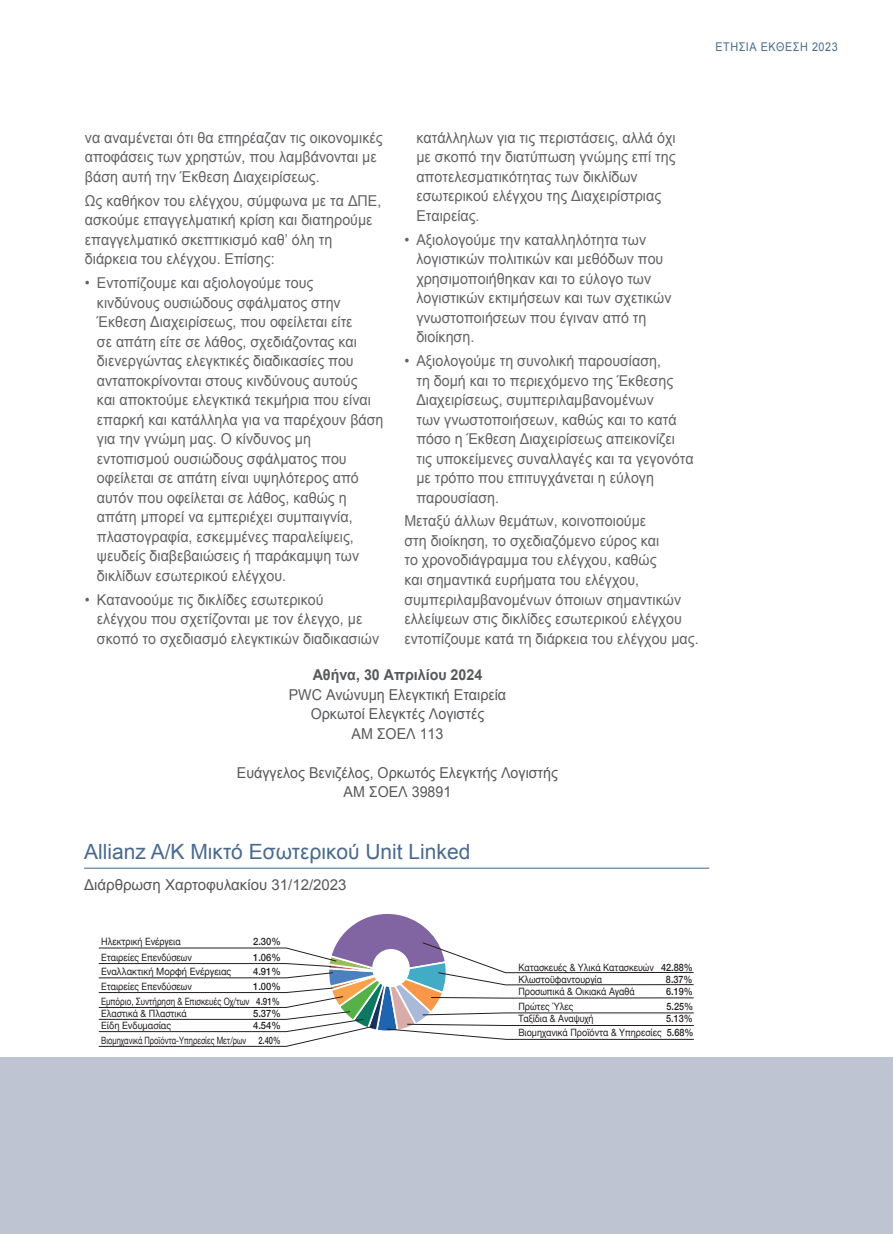
<style>
.page{position:relative;width:893px;height:1234px;background:#fff}
.page>*{position:absolute;margin:0;border:0;box-sizing:border-box;transform-origin:0 0}
.t1{font:21px "Arial";color:#496a8e}
.t2{font:15px/19.5px "Arial";color:#636366;scale:.95 1}
.t3{font:15px "Arial";color:#57585a;scale:.95 1}
.t4{font:15px "Arial";color:#57585a}
.t5{font:700 15px "Arial";color:#57585a;scale:.95 1}
.t6{font:12px "Arial";letter-spacing:.05em;color:#496a8e;scale:.9 1}
.t7{font:10.05px/12.1px "Helvetica Neue";color:#231f20;scale:.9 1}
.t8{font:10.05px "Helvetica Neue";color:#231f20;scale:.75 1}
.t9{font:10.05px "Helvetica Neue";color:#231f20;scale:.93 1}
.t10{font:10.05px "Helvetica Neue";color:#231f20;scale:.8 1}
.t11{font:500 10.05px "Helvetica Neue";color:#231f20;scale:.93 1}
.t12{font:500 10.05px "Helvetica Neue";color:#231f20;scale:.9 1}
.s1{font-weight:500}
</style>
<div class="page">
<div style="left:0;top:1057px;width:893px;height:176px;background:#bfc4d3"></div>
<hr style="left:84px;top:867px;width:625px;height:1px;background:#496a8e">
<svg style="left:98px;top:914px;width:596px;height:132px"></svg>
<p class="t6" style="left:715px;top:39px;width:137px">ΕΤΗΣΙΑ ΕΚΘΕΣΗ 2023</p>
<p class="t2" style="left:85px;top:128px;width:315px">να αναμένεται ότι θα επηρέαζαν τις οικονομικές αποφάσεις των χρηστών, που λαμβάνονται με βάση αυτή την Έκθεση Διαχειρίσεως.</p>
<p class="t2" style="left:85px;top:191px;width:313px">Ως καθήκον του ελέγχου, σύμφωνα με τα ΔΠΕ, ασκούμε επαγγελματική κρίση και διατηρούμε επαγγελματικό σκεπτικισμό καθ’ όλη τη διάρκεια του ελέγχου. Επίσης:</p>
<p class="t2" style="left:97px;top:273px;width:303px;text-indent:-12px">• Εντοπίζουμε και αξιολογούμε τους<br>κινδύνους ουσιώδους σφάλματος στην Έκθεση Διαχειρίσεως, που οφείλεται είτε<br>σε απάτη είτε σε λάθος, σχεδιάζοντας και διενεργώντας ελεγκτικές διαδικασίες που ανταποκρίνονται στους κινδύνους αυτούς<br>και αποκτούμε ελεγκτικά τεκμήρια που είναι επαρκή και κατάλληλα για να παρέχουν βάση για την γνώμη μας. Ο κίνδυνος μη εντοπισμού ουσιώδους σφάλματος που οφείλεται σε απάτη είναι υψηλότερος από αυτόν που οφείλεται σε λάθος, καθώς η απάτη μπορεί να εμπεριέχει συμπαιγνία, πλαστογραφία, εσκεμμένες παραλείψεις, ψευδείς διαβεβαιώσεις ή παράκαμψη των δικλίδων εσωτερικού ελέγχου.</p>
<p class="t2" style="left:97px;top:589px;width:299px;text-indent:-12px">• Κατανοούμε τις δικλίδες εσωτερικού<br>ελέγχου που σχετίζονται με τον έλεγχο, με σκοπό το σχεδιασμό ελεγκτικών διαδικασιών</p>
<p class="t2" style="left:416px;top:128px;width:274px">κατάλληλων για τις περιστάσεις, αλλά όχι με σκοπό την διατύπωση γνώμης επί της αποτελεσματικότητας των δικλίδων εσωτερικού ελέγχου της Διαχειρίστριας Εταιρείας.</p>
<p class="t2" style="left:416px;top:230px;width:270px;text-indent:-12px">• Αξιολογούμε την καταλληλότητα των λογιστικών πολιτικών και μεθόδων που χρησιμοποιήθηκαν και το εύλογο των λογιστικών εκτιμήσεων και των σχετικών γνωστοποιήσεων που έγιναν από τη διοίκηση.</p>
<p class="t2" style="left:416px;top:351px;width:293px;text-indent:-12px">• Αξιολογούμε τη συνολική παρουσίαση,<br>τη δομή και το περιεχόμενο της Έκθεσης Διαχειρίσεως, συμπεριλαμβανομένων<br>των γνωστοποιήσεων, καθώς και το κατά πόσο η Έκθεση Διαχειρίσεως απεικονίζει τις υποκείμενες συναλλαγές και τα γεγονότα με τρόπο που επιτυγχάνεται η εύλογη παρουσίαση.</p>
<p class="t2" style="left:404px;top:511px;width:311px">Μεταξύ άλλων θεμάτων, κοινοποιούμε<br>στη διοίκηση, το σχεδιαζόμενο εύρος και<br>το χρονοδιάγραμμα του ελέγχου, καθώς<br>και σημαντικά ευρήματα του ελέγχου, συμπεριλαμβανομένων όποιων σημαντικών ελλείψεων στις δικλίδες εσωτερικού ελέγχου εντοπίζουμε κατά τη διάρκεια του ελέγχου μας.</p>
<p class="t5" style="left:313px;top:665px;width:180px">Αθήνα, 30 Απριλίου 2024</p>
<p class="t3" style="left:289px;top:684px;width:230px">PWC Ανώνυμη Ελεγκτική Εταιρεία</p>
<p class="t3" style="left:311px;top:704px;width:184px">Ορκωτοί Ελεγκτές Λογιστές</p>
<p class="t3" style="left:351px;top:723px;width:98px">ΑΜ ΣΟΕΛ 113</p>
<p class="t3" style="left:237px;top:762px;width:339px">Ευάγγελος Βενιζέλος, Ορκωτός Ελεγκτής Λογιστής</p>
<p class="t3" style="left:344px;top:782px;width:115px">ΑΜ ΣΟΕΛ 39891</p>
<p class="t1" style="left:84px;top:837px;width:388px">Allianz Α/Κ Μικτό Εσωτερικού Unit Linked</p>
<p class="t4" style="left:84px;top:874px;width:264px">Διάρθρωση Χαρτοφυλακίου 31/12/2023</p>
<p class="t7" style="left:101px;top:936px;width:90px">Ηλεκτρική Ενέργεια</p>
<p class="t11" style="left:253px;top:933px;width:31px">2.30%</p>
<p class="t7" style="left:101px;top:951px;width:102px">Εταιρείες Επενδύσεων</p>
<p class="t11" style="left:253px;top:949px;width:31px">1.06%</p>
<p class="t9" style="left:101px;top:964px;width:142px">Εναλλακτική Μορφή Ενέργειας</p>
<p class="t11" style="left:253px;top:963px;width:31px">4.91%</p>
<p class="t7" style="left:101px;top:980px;width:102px">Εταιρείες Επενδύσεων</p>
<p class="t11" style="left:253px;top:978px;width:31px">1.00%</p>
<p class="t7" style="left:101px;top:1007px;width:97px">Ελαστικά &amp; Πλαστικά</p>
<p class="t11" style="left:253px;top:1004px;width:31px">5.37%</p>
<p class="t10" style="left:101px;top:993px;width:225px">Εμπόριο, Συντήρηση &amp; Επισκευές Οχ/των <span class="s1">4.91%</span></p>
<p class="t8" style="left:101px;top:1032px;width:241px">Βιομηχανικά Προϊόντα-Υπηρεσίες Μετ/ρων <span class="s1">2.40%</span></p>
<p class="t9" style="left:101px;top:1017px;width:77px">Είδη Ενδυμασίας</p>
<p class="t11" style="left:253px;top:1017px;width:31px">4.54%</p>
<p class="t7" style="left:518px;top:961px;width:195px">Κατασκευές &amp; Υλικά Κατασκευών <span class="s1">42.88%<br></span>Κλωστοϋφαντουργία</p>
<p class="t12" style="left:666px;top:971px;width:31px">8.37%</p>
<p class="t7" style="left:518px;top:985px;width:131px">Προσωπικά &amp; Οικιακά Αγαθά</p>
<p class="t12" style="left:666px;top:982px;width:31px">6.19%</p>
<p class="t7" style="left:518px;top:1000px;width:63px">Πρώτες Ύλες</p>
<p class="t12" style="left:666px;top:997px;width:31px">5.25%</p>
<p class="t7" style="left:518px;top:1026px;width:196px">Βιομηχανικά Προϊόντα &amp; Υπηρεσίες <span class="s1">5.68%</span></p>
<p class="t7" style="left:518px;top:1012px;width:85px">Ταξίδια &amp; Αναψυχή</p>
<p class="t12" style="left:666px;top:1010px;width:31px">5.13%</p>
</div>
